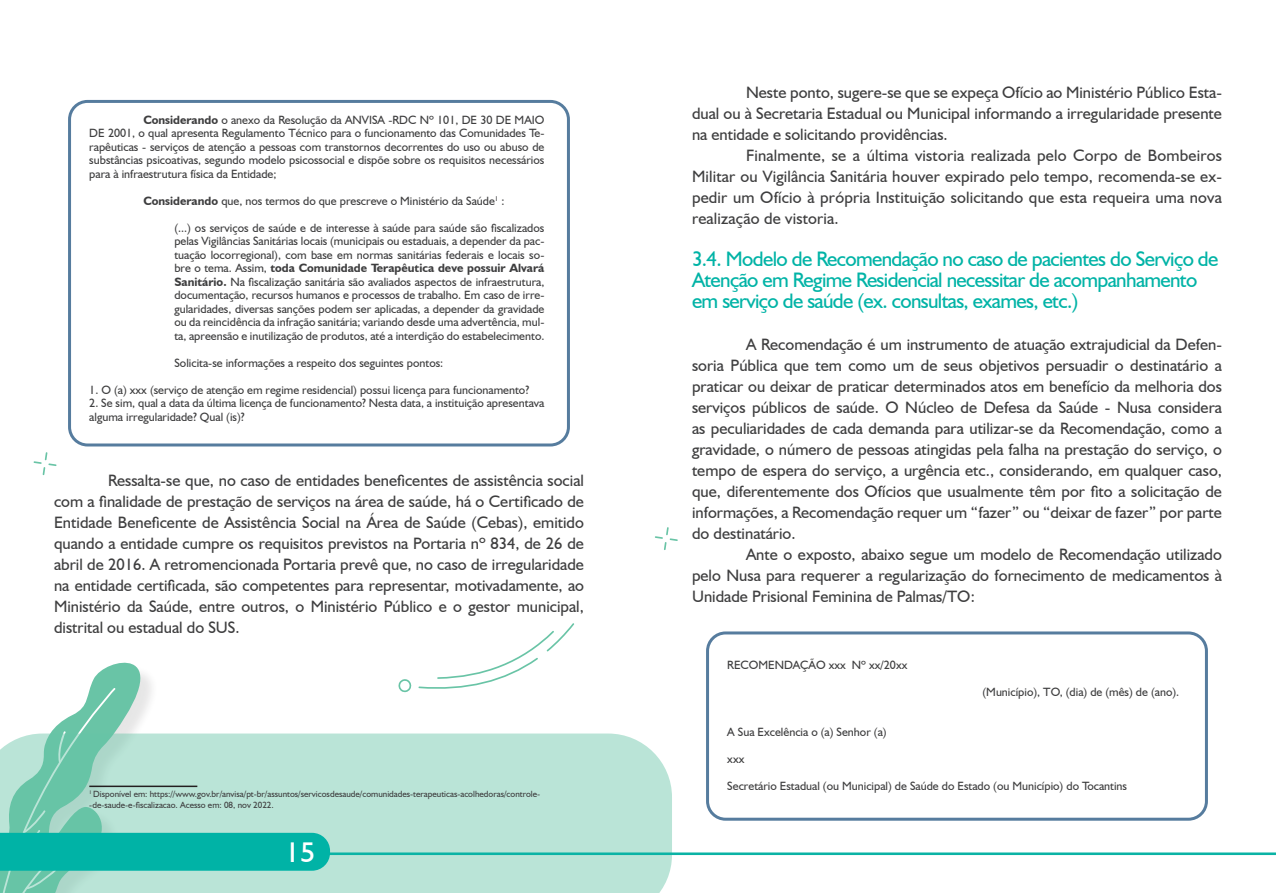
<style>
.page{position:relative;width:1276px;height:893px;background:#fff}
.page>*{position:absolute;margin:0;border:0;box-sizing:border-box;transform-origin:0 0}
.t1{font:28.5px "Humanist 521 BT";color:#fff;scale:1.07 1}
.copor_de_texto{font:21px/21px "Humanist 521 BT";letter-spacing:-.03em;color:#00b3a6}
.copor_de_texto-2{font:16.5px/21px "Humanist 521 BT";color:#3e3e3f;text-align:justify}
.copor_de_texto-3{font:12px/13.5px "Humanist 521 BT";color:#3e3e3f;text-align:justify}
.nota_caixa{font:12px/13.5px "Humanist 521 BT";color:#3e3e3f;text-align:justify}
.t2{font:9px/10.8px "Humanist 521 BT";color:#3e3e3f}
.s1{font-weight:700}
</style>
<div class="page">
<div style="left:68px;top:100px;width:502px;height:346px;border:3px solid #567c9e;border-radius:18px"></div>
<svg style="left:655px;top:527px;width:23px;height:23px"></svg>
<svg style="left:34px;top:452px;width:23px;height:23px"></svg>
<svg style="left:0;top:623px;width:1276px;height:270px"></svg>
<p class="copor_de_texto-3" style="left:89px;top:113px;width:456px;text-indent:54px"><span class="s1">Considerando</span> o anexo da Resolução da ANVISA -RDC Nº 101, DE 30 DE MAIO DE 2001, o qual apresenta Regulamento Técnico para o funcionamento das Comunidades Te&shy;rapêuticas - serviços de atenção a pessoas com transtornos decorrentes do uso ou abuso de substâncias psicoativas, segundo modelo psicossocial e dispõe sobre os requisitos necessários para à infraestrutura física da Entidade;</p>
<p class="copor_de_texto-3" style="left:143px;top:194px;width:363px"><span class="s1">Considerando</span> que, nos termos do que prescreve o Ministério da Saúde<sup>1</sup> :</p>
<p class="nota_caixa" style="left:174px;top:221px;width:371px">(...) os serviços de saúde e de interesse à saúde para saúde são fiscalizados pelas Vigilâncias Sanitárias locais (municipais ou estaduais, a depender da pac&shy;tuação locorregional), com base em normas sanitárias federais e locais so&shy;bre o tema. Assim, <span class="s1">toda Comunidade Terapêutica deve possuir Alvará Sanitário.</span> Na fiscalização sanitária são avaliados aspectos de infraestrutura, documentação, recursos humanos e processos de trabalho. Em caso de irre&shy;gularidades, diversas sanções podem ser aplicadas, a depender da gravidade ou da reincidência da infração sanitária; variando desde uma advertência, mul&shy;ta, apreensão e inutilização de produtos, até a interdição do estabelecimento.</p>
<p class="nota_caixa" style="left:174px;top:356px;width:270px">Solicita-se informações a respeito dos seguintes pontos:</p>
<p class="copor_de_texto-3" style="left:89px;top:383px;width:441px">1. O (a) xxx (serviço de atenção em regime residencial) possui licença para funcionamento?</p>
<p class="copor_de_texto-3" style="left:89px;top:396px;width:456px">2. Se sim, qual a data da última licença de funcionamento? Nesta data, a instituição apresentava alguma irregularidade? Qual (is)?</p>
<p class="copor_de_texto-2" style="left:54px;top:469px;width:531px;text-indent:54px">Ressalta-se que, no caso de entidades beneficentes de assistência social com a finalidade de prestação de serviços na área de saúde, há o Certificado de Entidade Beneficente de Assistência Social na Área de Saúde (Cebas), emitido quando a entidade cumpre os requisitos previstos na Portaria nº 834, de 26 de abril de 2016. A retromencionada Portaria prevê que, no caso de irregularidade na entidade certificada, são competentes para representar, motivadamente, ao Ministério da Saúde, entre outros, o Ministério Público e o gestor municipal, distrital ou estadual do SUS.</p>
<p class="t2" style="left:89px;top:788px;width:452px"><sup>1</sup> Disponível em: https://www.gov.br/anvisa/pt-br/assuntos/servicosdesaude/comunidades-terapeuticas-acolhedoras/controle--de-saude-e-fiscalizacao. Acesso em: 08, nov 2022.</p>
<p class="t1" style="left:285px;top:835px;width:30px">15</p>
<p class="copor_de_texto-2" style="left:692px;top:81px;width:531px;text-indent:54px">Neste ponto, sugere-se que se expeça Ofício ao Ministério Público Esta&shy;dual ou à Secretaria Estadual ou Municipal informando a irregularidade presente na entidade e solicitando providências.</p>
<p class="copor_de_texto-2" style="left:692px;top:144px;width:531px;text-indent:54px">Finalmente, se a última vistoria realizada pelo Corpo de Bombeiros Militar ou Vigilância Sanitária houver expirado pelo tempo, recomenda-se ex&shy;pedir um Ofício à própria Instituição solicitando que esta requeira uma nova realização de vistoria.</p>
<p class="copor_de_texto" style="left:692px;top:248px;width:528px">3.4. Modelo de Recomendação no caso de pacientes do Serviço de<br>Atenção em Regime Residencial necessitar de acompanhamento em serviço de saúde (ex. consultas, exames, etc.)</p>
<p class="copor_de_texto-2" style="left:692px;top:333px;width:531px;text-indent:54px">A Recomendação é um instrumento de atuação extrajudicial da Defen&shy;soria Pública que tem como um de seus objetivos persuadir o destinatário a praticar ou deixar de praticar determinados atos em benefício da melhoria dos serviços públicos de saúde. O Núcleo de Defesa da Saúde - Nusa considera as peculiaridades de cada demanda para utilizar-se da Recomendação, como a gravidade, o número de pessoas atingidas pela falha na prestação do serviço, o tempo de espera do serviço, a urgência etc., considerando, em qualquer caso, que, diferentemente dos Ofícios que usualmente têm por fito a solicitação de informações, a Recomendação requer um “fazer” ou “deixar de fazer” por parte do destinatário.</p>
<p class="copor_de_texto-2" style="left:692px;top:543px;width:531px;text-indent:54px">Ante o exposto, abaixo segue um modelo de Recomendação utilizado pelo Nusa para requerer a regularização do fornecimento de medicamentos à Unidade Prisional Feminina de Palmas/TO:</p>
<p class="copor_de_texto-3" style="left:727px;top:658px;width:182px">RECOMENDAÇÃO xxx Nº xx/20xx</p>
<p class="nota_caixa" style="left:982px;top:685px;width:198px">(Município), TO, (dia) de (mês) de (ano).</p>
<p class="copor_de_texto-3" style="left:727px;top:725px;width:161px">A Sua Excelência o (a) Senhor (a)</p>
<p class="copor_de_texto-3" style="left:727px;top:752px;width:19px">xxx</p>
<p class="copor_de_texto-3" style="left:727px;top:779px;width:401px">Secretário Estadual (ou Municipal) de Saúde do Estado (ou Município) do Tocantins</p>
</div>
